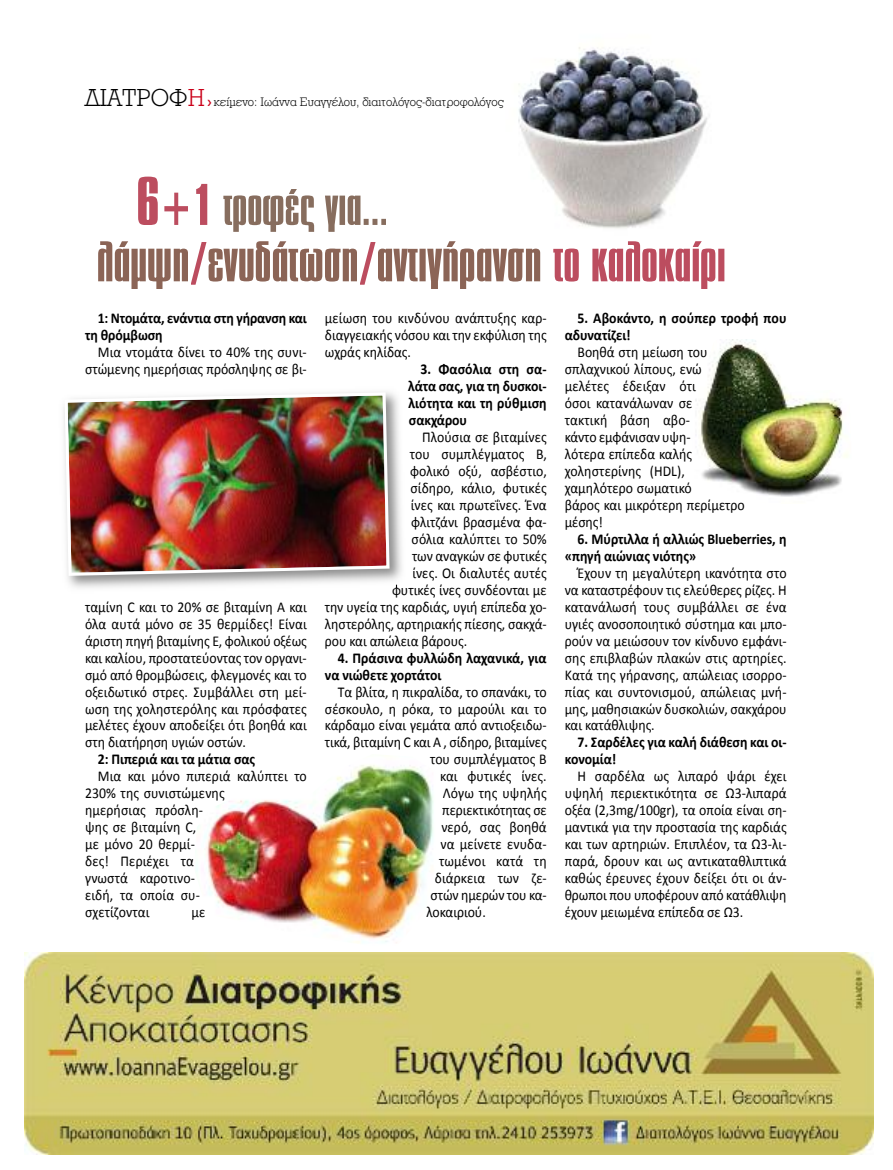
<style>
.page{position:relative;width:893px;height:1170px;background:#fff}
.page>*{position:absolute;margin:0;border:0;box-sizing:border-box;transform-origin:0 0}
.t1{font:15px/17px "Calibri";letter-spacing:-.005em;color:#000;text-align:justify;scale:.92 1}
.t2{font:700 15px/17px "Calibri";letter-spacing:-.005em;color:#000;scale:.92 1}
.t3{font:300 12.75px "UB Rockwell";color:#000}
.s1{font-size:25.5px}
.s2{font-size:25.5px;color:#ca0019}
</style>
<div class="page">
<img style="left:518px;top:47px;width:192px;height:182px">
<img style="left:25px;top:952px;width:849px;height:202px">
<img style="left:67px;top:393px;width:335px;height:195px">
<svg style="left:393px;top:584px;width:6px;height:3px"></svg>
<img style="left:63px;top:392px;width:328px;height:185px">
<svg style="left:138px;top:176px;width:20px;height:49px"></svg>
<svg style="left:164px;top:193px;width:24px;height:32px"></svg>
<svg style="left:196px;top:184px;width:11px;height:41px"></svg>
<svg style="left:223px;top:189px;width:163px;height:43px"></svg>
<svg style="left:98px;top:241px;width:442px;height:48px"></svg>
<svg style="left:553px;top:248px;width:26px;height:33px"></svg>
<svg style="left:592px;top:241px;width:132px;height:48px"></svg>
<img style="left:196px;top:765px;width:238px;height:178px">
<img style="left:695px;top:339px;width:153px;height:158px">
<p class="t3" style="left:85px;top:97px;width:420px"><span class="s1">ΔΙΑΤΡΟΦ</span><span class="s2">Η</span> κείμενο: Ιωάννα Ευαγγέλου, διαιτολόγος-διατροφολόγος</p>
<p class="t2" style="left:85px;top:310px;width:243px;text-indent:13px">1: Ντομάτα, ενάντια στη γήρανση και τη θρόμβωση</p>
<p class="t1" style="left:85px;top:344px;width:243px;text-align:right">Μια ντομάτα δίνει το 40% της συνι&shy;στώμενης ημερήσιας πρόσληψης σε βι-</p>
<p class="t1" style="left:85px;top:598px;width:243px">ταμίνη C και το 20% σε βιταμίνη Α και όλα αυτά μόνο σε 35 θερμίδες! Είναι άριστη πηγή βιταμίνης Ε, φολικού οξέως και καλίου, προστατεύοντας τον οργανι&shy;σμό από θρομβώσεις, φλεγμονές και το οξειδωτικό στρες. Συμβάλλει στη μεί&shy;ωση της χοληστερόλης και πρόσφατες μελέτες έχουν αποδείξει ότι βοηθά και στη διατήρηση υγιών οστών.</p>
<p class="t2" style="left:98px;top:750px;width:173px">2: Πιπεριά και τα μάτια σας</p>
<p class="t1" style="left:85px;top:767px;width:243px;text-align:left;text-indent:13px">Μια και μόνο πιπεριά καλύπτει το<br>230% της συνιστώμενης<br>ημερήσιας πρόσλη-<br>ψης σε βιταμίνη C,<br>με μόνο 20 θερμί-<br>δες! Περιέχει τα<br>γνωστά καροτινο-<br>ειδή, τα οποία συ-<br>σχετίζονται</p>
<p class="t1" style="left:191px;top:903px;width:17px">με</p>
<p class="t1" style="left:325px;top:310px;width:243px">μείωση του κινδύνου ανάπτυξης καρ&shy;διαγγειακής νόσου και την εκφύλιση της ωχράς κηλίδας.</p>
<p class="t2" style="left:408px;top:360px;width:152px;text-align:justify;text-indent:12px">3. Φασόλια στη σα&shy;λάτα σας, για τη δυσκοι&shy;λιότητα και τη ρύθμιση σακχάρου</p>
<p class="t1" style="left:422px;top:428px;width:137px">Πλούσια σε βιταμίνες</p>
<p class="t1" style="left:410px;top:445px;width:150px">του συμπλέγματος Β,</p>
<p class="t1" style="left:410px;top:462px;width:150px">φολικό οξύ, ασβέστιο,</p>
<p class="t1" style="left:410px;top:479px;width:150px">σίδηρο, κάλιο, φυτικές</p>
<p class="t1" style="left:411px;top:496px;width:149px">ίνες και πρωτεΐνες. Ένα</p>
<p class="t1" style="left:411px;top:513px;width:149px">φλιτζάνι βρασμένα φα-</p>
<p class="t1" style="left:412px;top:530px;width:148px">σόλια καλύπτει το 50%</p>
<p class="t1" style="left:412px;top:547px;width:148px">των αναγκών σε φυτικές</p>
<p class="t1" style="left:412px;top:564px;width:148px">ίνες. Οι διαλυτές αυτές</p>
<p class="t1" style="left:392px;top:581px;width:170px">φυτικές ίνες συνδέονται με</p>
<p class="t1" style="left:325px;top:598px;width:243px">την υγεία της καρδιάς, υγιή επίπεδα χο-</p>
<p class="t1" style="left:325px;top:615px;width:243px">ληστερόλης, αρτηριακής πίεσης, σακχά-</p>
<p class="t1" style="left:325px;top:632px;width:156px">ρου και απώλεια βάρους.</p>
<p class="t2" style="left:325px;top:649px;width:243px;text-indent:13px">4. Πράσινα φυλλώδη λαχανικά, για να νιώθετε χορτάτοι</p>
<p class="t1" style="left:338px;top:683px;width:229px">Τα βλίτα, η πικραλίδα, το σπανάκι, το</p>
<p class="t1" style="left:325px;top:699px;width:243px">σέσκουλο, η ρόκα, το μαρούλι και το</p>
<p class="t1" style="left:325px;top:716px;width:243px">κάρδαμο είναι γεμάτα από αντιοξειδω-</p>
<p class="t1" style="left:325px;top:733px;width:243px">τικά, βιταμίνη C και Α , σίδηρο, βιταμίνες</p>
<p class="t1" style="left:430px;top:750px;width:128px">του συμπλέγματος Β</p>
<p class="t1" style="left:440px;top:767px;width:117px">και φυτικές ίνες.</p>
<p class="t1" style="left:443px;top:784px;width:114px">Λόγω της υψηλής</p>
<p class="t1" style="left:442px;top:801px;width:115px">περιεκτικότητας σε</p>
<p class="t1" style="left:441px;top:818px;width:116px">νερό, σας βοηθά</p>
<p class="t1" style="left:440px;top:835px;width:117px">να μείνετε ενυδα-</p>
<p class="t1" style="left:439px;top:852px;width:119px">τωμένοι κατά τη</p>
<p class="t1" style="left:435px;top:869px;width:123px">διάρκεια των ζε-</p>
<p class="t1" style="left:431px;top:886px;width:128px">στών ημερών του κα-</p>
<p class="t1" style="left:426px;top:903px;width:66px">λοκαιριού.</p>
<p class="t2" style="left:565px;top:310px;width:243px;text-indent:13px">5. Αβοκάντο, η σούπερ τροφή που αδυνατίζει!</p>
<p class="t1" style="left:565px;top:344px;width:197px;text-align:left;text-indent:13px">Βοηθά στη μείωση του σπλαχνικού λίπους, ενώ μελέτες έδειξαν ότι<br>όσοι κατανάλωναν σε<br>τακτική βάση αβο-<br>κάντο εμφάνισαν υψη-<br>λότερα επίπεδα καλής χοληστερίνης (HDL), χαμηλότερο σωματικό<br>βάρος και μικρότερη περίμετρο μέσης!</p>
<p class="t2" style="left:565px;top:530px;width:243px;text-indent:13px">6. Μύρτιλλα ή αλλιώς Blueberries, η «πηγή αιώνιας νιότης»</p>
<p class="t1" style="left:565px;top:564px;width:243px;text-indent:13px">Έχουν τη μεγαλύτερη ικανότητα στο να καταστρέφουν τις ελεύθερες ρίζες. Η κατανάλωσή τους συμβάλλει σε ένα υγιές ανοσοποιητικό σύστημα και μπο&shy;ρούν να μειώσουν τον κίνδυνο εμφάνι&shy;σης επιβλαβών πλακών στις αρτηρίες.<br>Κατά της γήρανσης, απώλειας ισορρο&shy;πίας και συντονισμού, απώλειας μνή&shy;μης, μαθησιακών δυσκολιών, σακχάρου και κατάθλιψης.</p>
<p class="t2" style="left:565px;top:733px;width:243px;text-indent:13px">7. Σαρδέλες για καλή διάθεση και οι&shy;κονομία!</p>
<p class="t1" style="left:565px;top:767px;width:243px;text-indent:13px">Η σαρδέλα ως λιπαρό ψάρι έχει υψηλή περιεκτικότητα σε Ω3-λιπαρά οξέα (2,3mg/100gr), τα οποία είναι ση&shy;μαντικά για την προστασία της καρδιάς και των αρτηριών. Επιπλέον, τα Ω3-λι&shy;παρά, δρουν και ως αντικαταθλιπτικά καθώς έρευνες έχουν δείξει ότι οι άν&shy;θρωποι που υποφέρουν από κατάθλιψη έχουν μειωμένα επίπεδα σε Ω3.</p>
</div>
